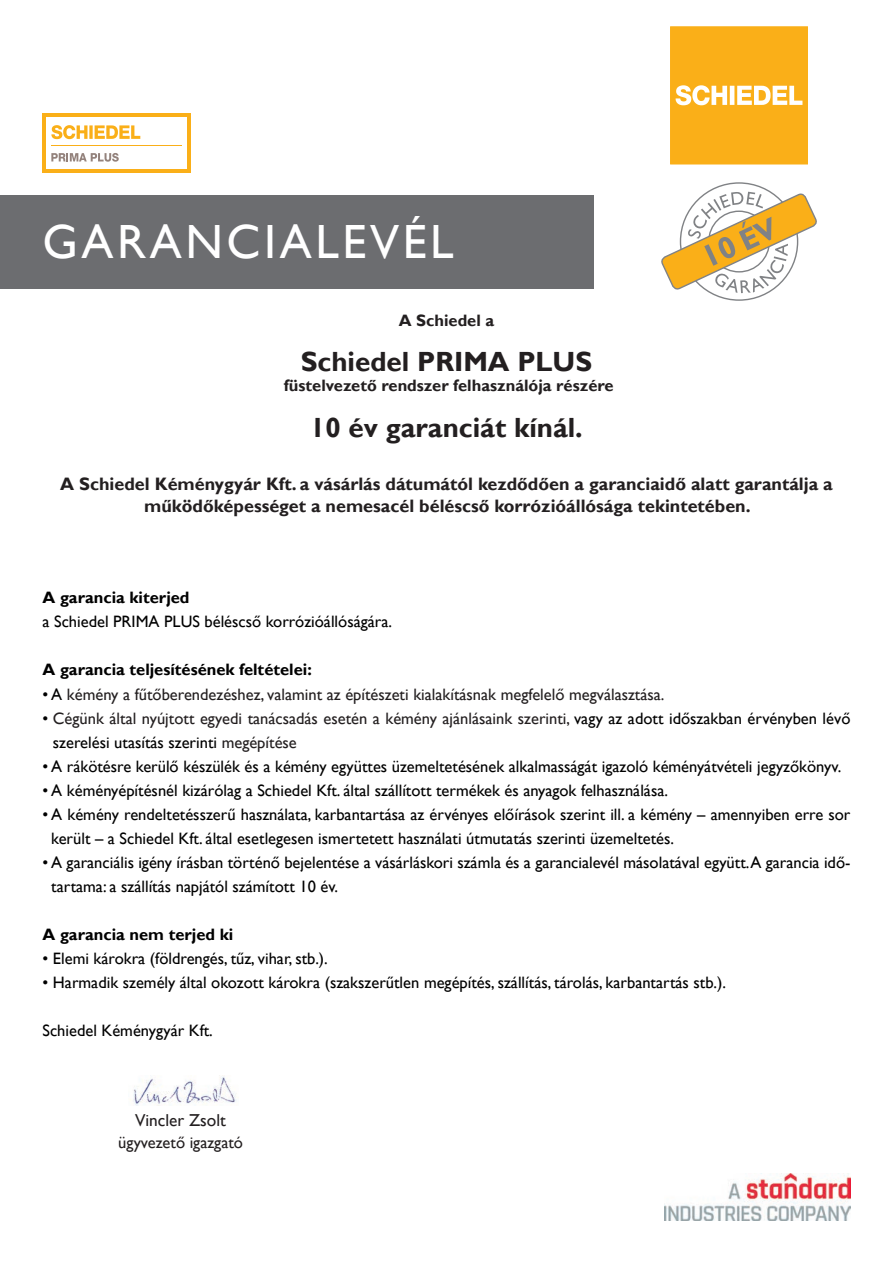
<style>
.page{position:relative;width:893px;height:1263px;background:#fff}
.page>*{position:absolute;margin:0;border:0;box-sizing:border-box;transform-origin:0 0}
.t1{font:48px "Gill Sans";letter-spacing:.075em;color:#fff}
.t2{font:700 27.75px "Gill Sans";color:#231f20}
.t3{font:700 18px/21.6px "Gill Sans";color:#231f20;text-align:center}
.t4{font:17.25px "Gill Sans";color:#231f20}
.t5{font:16.5px/24px "Gill Sans";color:#000}
.t6{font:16.5px/24px "Gill Sans";color:#231f20}
.t7{font:700 16.5px "Gill Sans";color:#000}
.t8{font:700 16.5px "Gill Sans";color:#231f20}
.s1{color:#000}
</style>
<div class="page">
<div style="left:0;top:195px;width:594px;height:93px;background:#6c6d70"></div>
<img style="left:664px;top:1174px;width:186px;height:46px">
<div style="left:43px;top:114px;width:148px;height:59px;background:#faaf18"></div>
<div style="left:46px;top:117px;width:141px;height:52px;background:#fff"></div>
<svg style="left:51px;top:125px;width:89px;height:14px"></svg>
<hr style="left:51px;top:145px;width:131px;height:1px;background:#faaf18">
<svg style="left:51px;top:153px;width:68px;height:9px"></svg>
<svg style="left:661px;top:191px;width:156px;height:102px"></svg>
<img style="left:130px;top:1076px;width:106px;height:29px">
<svg style="left:670px;top:27px;width:138px;height:137px;background:#fab529"></svg>
<h1 class="t1" style="left:43px;top:214px;width:413px">GARANCIALEVÉL</h1>
<p class="t8" style="left:399px;top:311px;width:97px">A Schiedel a</p>
<h2 class="t2" style="left:301px;top:345px;width:293px">Schiedel PRIMA PLUS</h2>
<p class="t8" style="left:284px;top:376px;width:331px">füstelvezető rendszer felhasználója részére</p>
<h2 class="t2" style="left:310px;top:410px;width:274px">10 év garanciát kínál.</h2>
<p class="t3" style="left:60px;top:473px;width:774px">A Schiedel Kéménygyár Kft. a vásárlás dátumától kezdődően a garanciaidő alatt garantálja a működőképességet a nemesacél béléscső korrózióállósága tekintetében.</p>
<p class="t7" style="left:43px;top:588px;width:148px">A garancia kiterjed</p>
<p class="t5" style="left:43px;top:610px;width:351px">a Schiedel PRIMA PLUS béléscső korrózióállóságára.</p>
<p class="t7" style="left:43px;top:660px;width:271px">A garancia teljesítésének feltételei:</p>
<p class="t6" style="left:43px;top:682px;width:623px"><span class="s1">• A</span> kémény a fűtőberendezéshez, valamint az építészeti kialakításnak megfelelő megválasztása.</p>
<p class="t6" style="left:53px;top:706px;width:799px;text-indent:-10px"><span class="s1">•</span> Cégünk által nyújtott egyedi tanácsadás esetén a kémény ajánlásaink szerinti, <span class="s1">vagy az adott időszakban érvényben lévő szerelési utasítás szerinti</span> megépítése</p>
<p class="t5" style="left:43px;top:754px;width:800px">• A rákötésre kerülő készülék és a kémény együttes üzemeltetésének alkalmasságát igazoló kéményátvételi jegyzőkönyv.</p>
<p class="t5" style="left:43px;top:778px;width:627px">• A kéményépítésnél kizárólag a Schiedel Kft. által szállított termékek és anyagok felhasználása.</p>
<p class="t5" style="left:51px;top:802px;width:801px;text-indent:-9px">• A kémény rendeltetésszerű használata, karbantartása az érvényes előírások szerint ill. a kémény – amennyiben erre sor került – a Schiedel Kft. által esetlegesen ismertetett használati útmutatás szerinti üzemeltetés.</p>
<p class="t5" style="left:51px;top:850px;width:801px;text-indent:-9px">• A garanciális igény írásban történő bejelentése a vásárláskori számla és a garancialevél másolatával együtt. A garancia idő&shy;tartama: a szállítás napjától számított 10 év.</p>
<p class="t7" style="left:43px;top:924px;width:192px">A garancia nem terjed ki</p>
<p class="t5" style="left:43px;top:946px;width:287px">• Elemi károkra (földrengés, tűz, vihar, stb.).</p>
<p class="t5" style="left:43px;top:970px;width:685px">• Harmadik személy által okozott károkra (szakszerűtlen megépítés, szállítás, tárolás, karbantartás stb.).</p>
<p class="t5" style="left:43px;top:1018px;width:172px">Schiedel Kéménygyár Kft.</p>
<p class="t4" style="left:135px;top:1110px;width:92px">Vincler Zsolt</p>
<p class="t6" style="left:118px;top:1131px;width:126px">ügyvezető igazgató</p>
</div>
